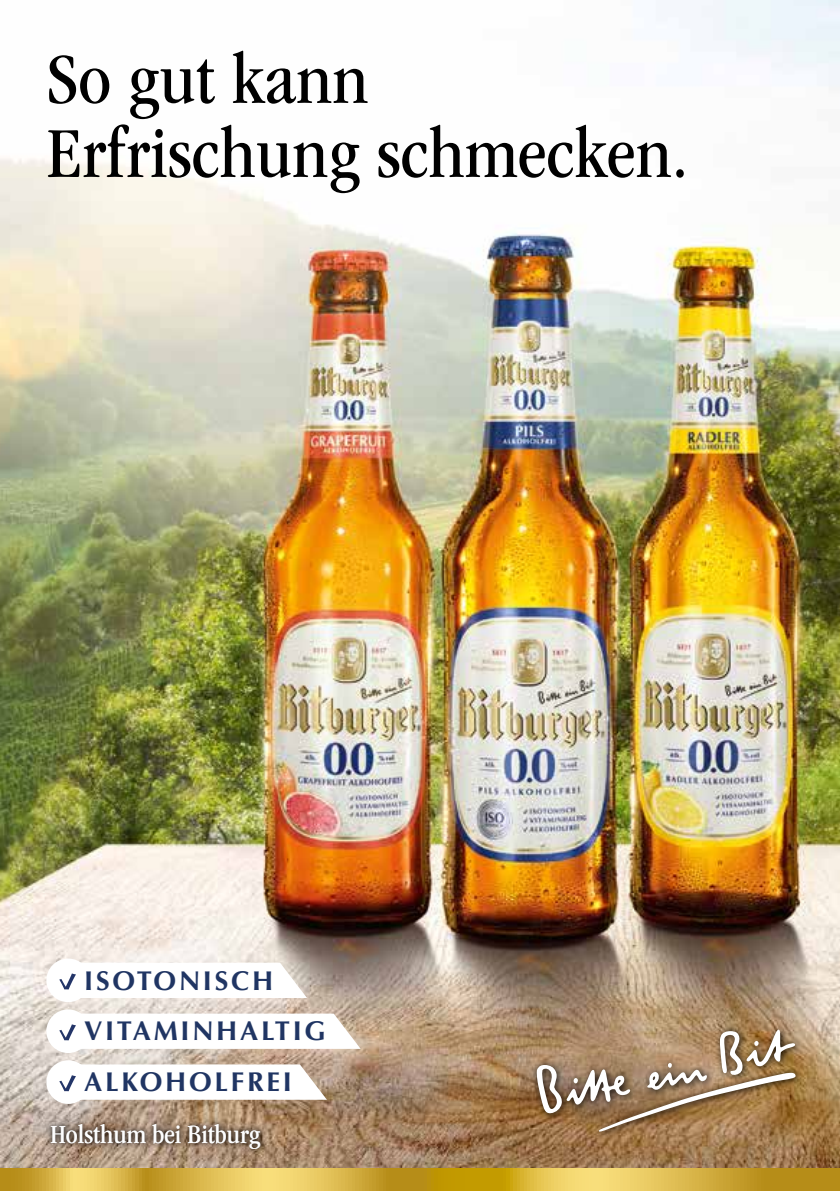
<style>
.page{position:relative;width:840px;height:1191px;background:#fff}
.page>*{position:absolute;margin:0;border:0;box-sizing:border-box;transform-origin:0 0}
.t1{font:condensed 74px/74px "ITC Garamond Std";color:#000}
.t2{font:700 27.2px "Optima";letter-spacing:.1em;color:#203563}
.t3{font:condensed 27px "ITC Garamond Std";color:#fff}
</style>
<div class="page">
<img style="left:0;top:0;width:839px;height:1168px">
<div style="left:42px;top:1113px;width:228px;height:45px;background:#000;opacity:.8"></div>
<div style="left:46px;top:1118px;width:219px;height:35px;background:#000;opacity:.8"></div>
<div style="left:530px;top:1024px;width:273px;height:115px;background:#000;opacity:.95"></div>
<svg style="left:536px;top:1029px;width:259px;height:103px;background:#a78a69"></svg>
<svg style="left:0;top:1168px;width:839px;height:23px;background:#d5b140"></svg>
<div style="left:46px;top:958px;width:44px;height:44px;background:#fff;border-radius:50%"></div>
<svg style="left:59px;top:962px;width:248px;height:36px"></svg>
<div style="left:46px;top:1060px;width:44px;height:44px;background:#fff;border-radius:50%"></div>
<svg style="left:59px;top:1064px;width:268px;height:35px"></svg>
<div style="left:46px;top:1009px;width:44px;height:44px;background:#fff;border-radius:50%"></div>
<svg style="left:59px;top:1013px;width:301px;height:36px"></svg>
<h1 class="t1" style="left:46px;top:43px;width:642px">So gut kann<br>Erfrischung schmecken.</h1>
<p class="t2" style="left:84px;top:964px;width:190px">ISOTONISCH</p>
<p class="t2" style="left:84px;top:1015px;width:243px">VITAMINHALTIG</p>
<p class="t2" style="left:84px;top:1066px;width:209px">ALKOHOLFREI</p>
<p class="t3" style="left:51px;top:1119px;width:211px">Holsthum bei Bitburg</p>
</div>
